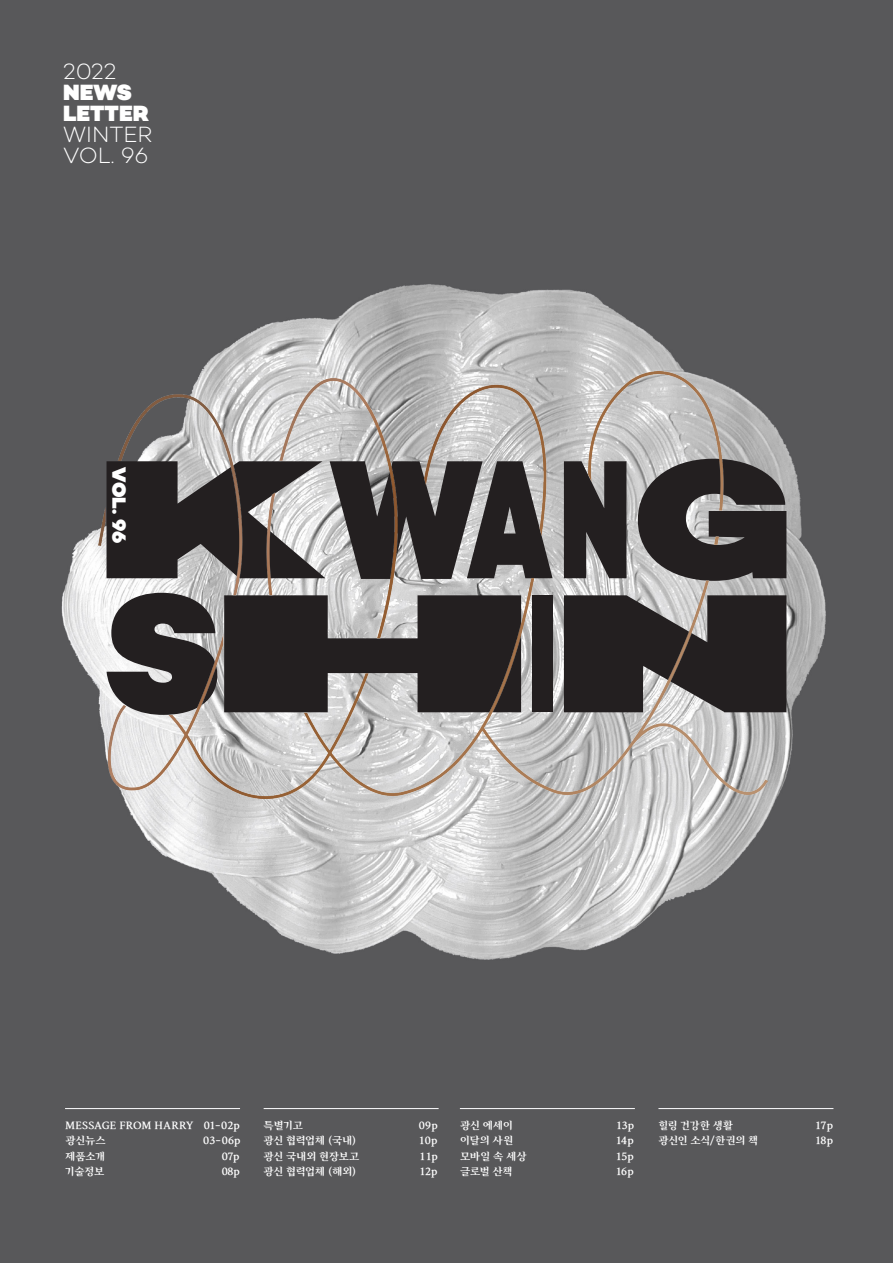
<style>
.page{position:relative;width:893px;height:1263px;background:#fff}
.page>*{position:absolute;margin:0;border:0;box-sizing:border-box;transform-origin:0 0}
.t1{font:300 22.5px/21px "Campton";color:#fff}
.t2{font:900 22.5px/21px "Campton";color:#fff}
.t3{font:900 19.5px "Campton";color:#fff}
.t4{font:10.5px "Arita buri Bold OTF";letter-spacing:-.005em;color:#fff}
.t5{font:10.5px "Arita buri Bold OTF";letter-spacing:.02em;color:#fff}
</style>
<div class="page">
<img style="left:13px;top:0;width:880px;height:1263px">
<div style="left:767px;top:595px;width:19px;height:117px;background:#231f20"></div>
<svg style="left:767px;top:459px;width:19px;height:122px;background:#4c494a"></svg>
<hr style="left:65px;top:1108px;width:175px;height:1px;background:#fff">
<hr style="left:264px;top:1108px;width:175px;height:1px;background:#fff">
<hr style="left:460px;top:1108px;width:175px;height:1px;background:#fff">
<hr style="left:658px;top:1108px;width:175px;height:1px;background:#fff">
<img style="left:99px;top:372px;width:668px;height:426px">
<div style="left:0;top:0;width:13px;height:1263px;background:#58585a"></div>
<h1 class="t1" style="left:63px;top:61px;width:55px">2022</h1>
<h1 class="t2" style="left:63px;top:82px;width:87px">NEWS<br>LETTER</h1>
<h1 class="t1" style="left:63px;top:124px;width:91px">WINTER<br>VOL. 96</h1>
<h2 class="t3" style="left:132px;top:467px;width:78px;rotate:90deg">VOL. 96</h2>
<p class="t5" style="left:65px;top:1120px;width:130px">MESSAGE FROM HARRY</p>
<p class="t4" style="left:66px;top:1134px;width:42px">광신뉴스</p>
<p class="t4" style="left:65px;top:1150px;width:42px">제품소개</p>
<p class="t4" style="left:65px;top:1166px;width:41px">기술정보</p>
<p class="t4" style="left:204px;top:1120px;width:37px">01-02p</p>
<p class="t4" style="left:203px;top:1134px;width:39px">03-06p</p>
<p class="t4" style="left:222px;top:1150px;width:19px">07p</p>
<p class="t4" style="left:222px;top:1166px;width:20px">08p</p>
<p class="t4" style="left:264px;top:1120px;width:41px">특별기고</p>
<p class="t4" style="left:264px;top:1134px;width:94px">광신 협력업체 (국내)</p>
<p class="t4" style="left:264px;top:1150px;width:97px">광신 국내외 현장보고</p>
<p class="t4" style="left:264px;top:1166px;width:94px">광신 협력업체 (해외)</p>
<p class="t4" style="left:419px;top:1120px;width:20px">09p</p>
<p class="t4" style="left:419px;top:1134px;width:20px">10p</p>
<p class="t4" style="left:420px;top:1150px;width:19px">11p</p>
<p class="t4" style="left:420px;top:1166px;width:19px">12p</p>
<p class="t4" style="left:460px;top:1120px;width:54px">광신 에세이</p>
<p class="t4" style="left:460px;top:1134px;width:55px">이달의 사원</p>
<p class="t4" style="left:460px;top:1150px;width:68px">모바일 속 세상</p>
<p class="t4" style="left:460px;top:1166px;width:54px">글로벌 산책</p>
<p class="t4" style="left:617px;top:1120px;width:19px">13p</p>
<p class="t4" style="left:616px;top:1134px;width:19px">14p</p>
<p class="t4" style="left:616px;top:1150px;width:19px">15p</p>
<p class="t4" style="left:616px;top:1166px;width:19px">16p</p>
<p class="t4" style="left:658px;top:1120px;width:76px">힐링 건강한 생활</p>
<p class="t4" style="left:658px;top:1134px;width:101px">광신인 소식/한권의 책</p>
<p class="t4" style="left:815px;top:1120px;width:19px">17p</p>
<p class="t4" style="left:815px;top:1134px;width:19px">18p</p>
</div>
